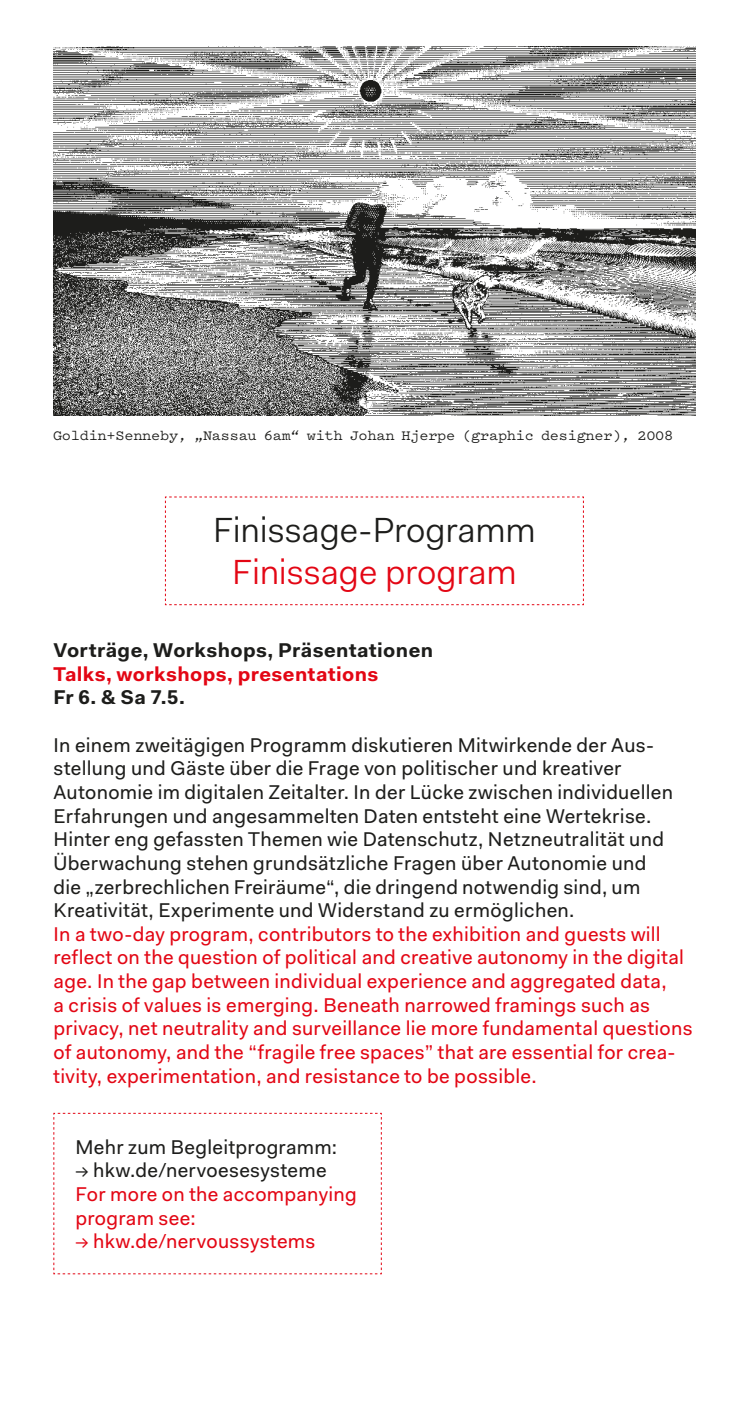
<style>
.page{position:relative;width:745px;height:1418px;background:#fff}
.page>*{position:absolute;margin:0;border:0;box-sizing:border-box;transform-origin:0 0}
.t1{font:35px "Fakt Pro Blond";letter-spacing:-.005em;color:#1d1d1b}
.t2{font:35px "Fakt Pro Blond";letter-spacing:-.005em;color:#e30614}
.t3{font:20px/23.5px "Fakt Pro";letter-spacing:.02em;color:#1d1d1b}
.t4{font:20px/23.5px "Fakt Pro";letter-spacing:.02em;color:#e30614}
.t5{font:700 20px "Fakt Pro";letter-spacing:.02em;color:#1d1d1b}
.t6{font:700 20px "Fakt Pro";letter-spacing:.02em;color:#e30614}
.t7{font:500 15px "Pitch";letter-spacing:-.02em;color:#1d1d1b}
</style>
<div class="page">
<img style="left:53px;top:47px;width:641px;height:368px">
<svg style="left:53px;top:1112px;width:328px;height:162px"></svg>
<svg style="left:165px;top:496px;width:418px;height:109px"></svg>
<p class="t7" style="left:53px;top:425px;width:621px">Goldin+Senneby, „Nassau 6am“ with Johan Hjerpe (graphic designer), 2008</p>
<h1 class="t1" style="left:213px;top:506px;width:324px">Finissage-Programm</h1>
<h1 class="t2" style="left:232px;top:548px;width:286px">Finissage program</h1>
<p class="t5" style="left:53px;top:637px;width:381px">Vorträge, Workshops, Präsentationen</p>
<p class="t6" style="left:53px;top:660px;width:326px">Talks, workshops, presentations</p>
<p class="t5" style="left:53px;top:684px;width:133px">Fr 6. &amp; Sa 7.5.</p>
<p class="t3" style="left:53px;top:733px;width:620px">In einem zweitägigen Programm diskutieren Mitwirkende der Aus&shy;stellung und Gäste über die Frage von politischer und kreativer Autonomie im digitalen Zeitalter. In der Lücke zwischen individuellen Erfahrungen und angesammelten Daten entsteht eine Wertekrise.<br>Hinter eng gefassten Themen wie Datenschutz, Netzneutralität und Überwachung stehen grundsätzliche Fragen über Autonomie und die „zerbrechlichen Freiräume“, die dringend notwendig sind, um Kreativität, Experimente und Widerstand zu ermöglichen.</p>
<p class="t4" style="left:53px;top:922px;width:640px">In a two-day program, contributors to the exhibition and guests will reflect on the question of political and creative autonomy in the digital age. In the gap between individual experience and aggregated data,<br>a crisis of values is emerging. Beneath narrowed framings such as privacy, net neutrality and surveillance lie more fundamental questions of autonomy, and the “fragile free spaces” that are essential for crea&shy;tivity, experimentation, and resistance to be possible.</p>
<p class="t3" style="left:75px;top:1134px;width:263px">Mehr zum Begleitprogramm:</p>
<p class="t3" style="left:75px;top:1158px;width:252px">→ hkw.de/nervoesesysteme</p>
<p class="t4" style="left:75px;top:1182px;width:283px">For more on the accompanying program see:</p>
<p class="t4" style="left:75px;top:1229px;width:241px">→ hkw.de/nervoussystems</p>
</div>
